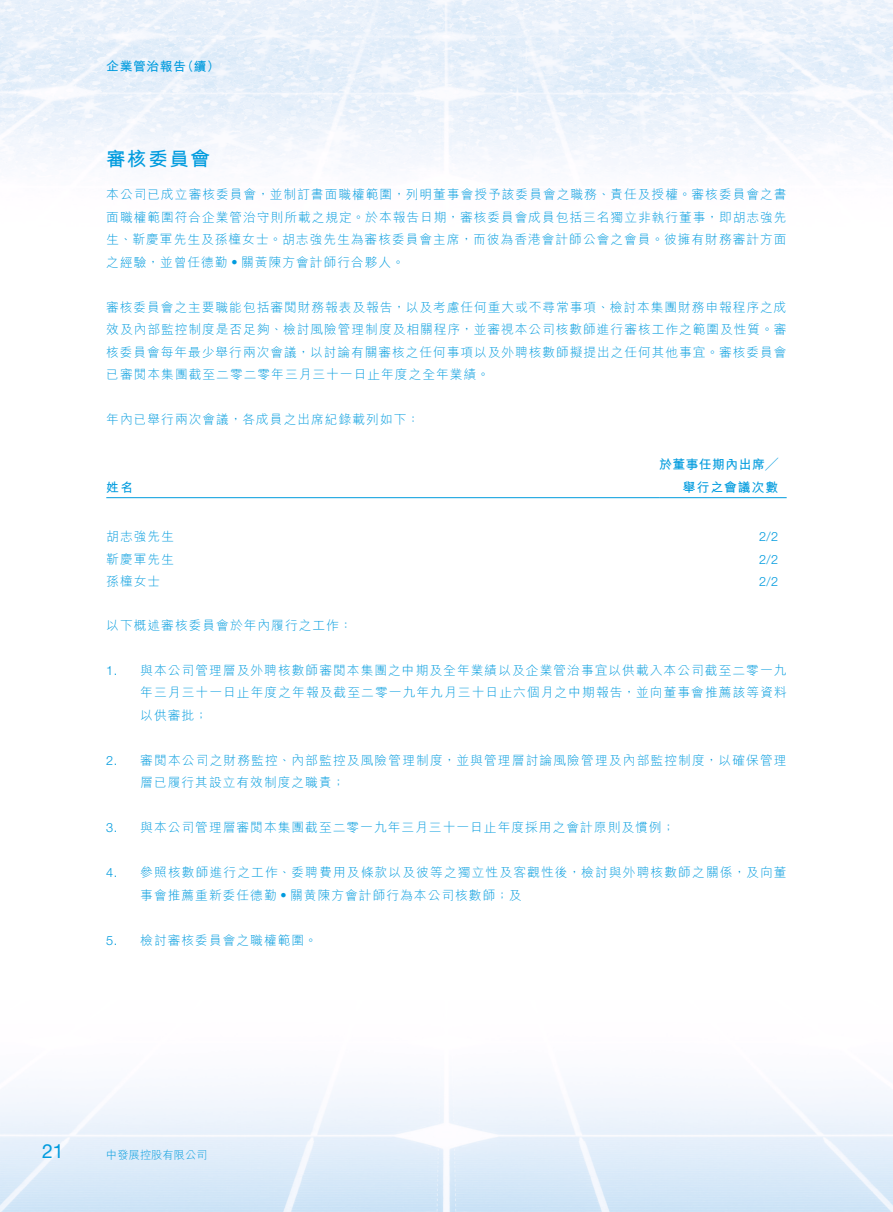
<style>
.page{position:relative;width:893px;height:1212px;background:#fff}
.page>*{position:absolute;margin:0;border:0;box-sizing:border-box;transform-origin:0 0}
._01_H1{font:700 19.5px "M Hei HK";letter-spacing:.08em;color:#009bde}
.t1{font:19.5px "Helvetica Neue LT Std";color:#009bde}
._00_txt{font:300 12.75px/22.5px "M Hei HK";letter-spacing:.08em;color:#009bde;text-align:justify}
._50_Table_txt{font:700 12.75px/22.5px "M Hei HK";letter-spacing:.05em;color:#009bde;text-align:right}
._50_Table_txt-2{font:300 12.75px "M Hei HK";letter-spacing:.08em;color:#009bde}
._00_txt-2{font:300 12.75px "Helvetica Neue LT Std";color:#009bde}
._50_Table_txt-3{font:300 12.75px "Helvetica Neue LT Std";color:#009bde}
.t2{font:300 11.25px "M Hei HK";color:#009bde}
</style>
<div class="page">
<img style="left:0;top:0;width:893px;height:1212px">
<hr style="left:106px;top:497px;width:553px;height:1px;background:#009bde">
<hr style="left:659px;top:497px;width:128px;height:1px;background:#009bde">
<p class="_50_Table_txt" style="left:106px;top:54px;width:81px">企業管治報告</p>
<p class="_50_Table_txt" style="left:181px;top:54px;width:40px">（續(</p>
<p class="_01_H1" style="left:106px;top:145px;width:105px">審核委員會</p>
<p class="_00_txt" style="left:106px;top:183px;width:682px">本公司已成立審核委員會，並制訂書面職權範圍，列明董事會授予該委員會之職務、責任及授權。審核委員會之書面職權範圍符合企業管治守則所載之規定。於本報告日期，審核委員會成員包括三名獨立非執行董事，即胡志強先生、靳慶軍先生及孫橦女士。胡志強先生為審核委員會主席，而彼為香港會計師公會之會員。彼擁有財務審計方面之經驗，並曾任德勤‧關黃陳方會計師行合夥人。</p>
<p class="_00_txt" style="left:106px;top:296px;width:682px">審核委員會之主要職能包括審閱財務報表及報告，以及考慮任何重大或不尋常事項、檢討本集團財務申報程序之成效及內部監控制度是否足夠、檢討風險管理制度及相關程序，並審視本公司核數師進行審核工作之範圍及性質。審核委員會每年最少舉行兩次會議，以討論有關審核之任何事項以及外聘核數師擬提出之任何其他事宜。審核委員會已審閱本集團截至二零二零年三月三十一日止年度之全年業績。</p>
<p class="_00_txt" style="left:106px;top:408px;width:315px">年內已舉行兩次會議，各成員之出席紀錄載列如下：</p>
<p class="_50_Table_txt" style="left:106px;top:475px;width:28px">姓名</p>
<p class="_50_Table_txt-2" style="left:106px;top:530px;width:69px">胡志強先生</p>
<p class="_50_Table_txt-2" style="left:106px;top:553px;width:69px">靳慶軍先生</p>
<p class="_50_Table_txt" style="left:659px;top:452px;width:121px">於董事任期內出席╱舉行之會議次數</p>
<p class="_50_Table_txt-3" style="left:759px;top:529px;width:21px">2/2</p>
<p class="_50_Table_txt-3" style="left:759px;top:552px;width:21px">2/2</p>
<p class="_50_Table_txt-2" style="left:106px;top:575px;width:55px">孫橦女士</p>
<p class="_00_txt" style="left:106px;top:614px;width:247px">以下概述審核委員會於年內履行之工作：</p>
<p class="_00_txt" style="left:140px;top:659px;width:648px">與本公司管理層及外聘核數師審閱本集團之中期及全年業績以及企業管治事宜以供載入本公司截至二零一九</p>
<p class="_50_Table_txt-3" style="left:759px;top:574px;width:21px">2/2</p>
<p class="_00_txt-2" style="left:106px;top:662px;width:12px">1.</p>
<p class="_00_txt-2" style="left:106px;top:752px;width:12px">2.</p>
<p class="_00_txt-2" style="left:106px;top:820px;width:12px">3.</p>
<p class="_00_txt-2" style="left:106px;top:865px;width:12px">4.</p>
<p class="_00_txt-2" style="left:106px;top:932px;width:12px">5.</p>
<p class="_00_txt" style="left:140px;top:681px;width:648px">年三月三十一日止年度之年報及截至二零一九年九月三十日止六個月之中期報告，並向董事會推薦該等資料以供審批;</p>
<p class="_00_txt" style="left:140px;top:749px;width:648px">審閱本公司之財務監控、內部監控及風險管理制度，並與管理層討論風險管理及內部監控制度，以確保管理</p>
<p class="_00_txt" style="left:140px;top:771px;width:206px">層已履行其設立有效制度之職責;</p>
<p class="_00_txt" style="left:140px;top:816px;width:536px">與本公司管理層審閱本集團截至二零一九年三月三十一日止年度採用之會計原則及慣例;</p>
<p class="_00_txt" style="left:140px;top:861px;width:648px">參照核數師進行之工作、委聘費用及條款以及彼等之獨立性及客觀性後，檢討與外聘核數師之關係，及向董</p>
<p class="_00_txt" style="left:140px;top:884px;width:383px">事會推薦重新委任德勤‧關黄陳方會計師行為本公司核數師；及</p>
<p class="_00_txt" style="left:140px;top:929px;width:179px">檢討審核委員會之職權範圍。</p>
<h1 class="t1" style="left:42px;top:1139px;width:23px">21</h1>
<p class="t2" style="left:106px;top:1149px;width:103px">中發展控股有限公司</p>
</div>
